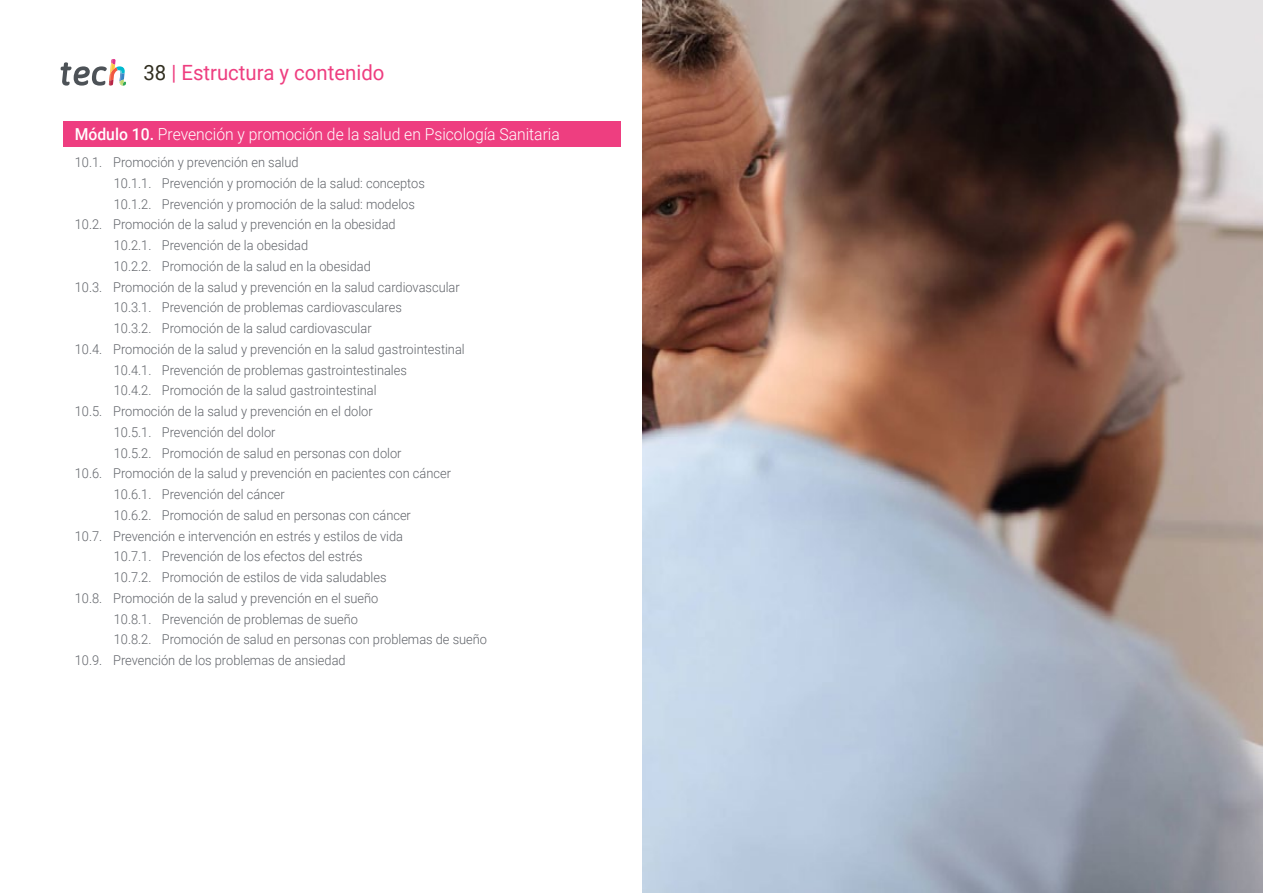
<style>
.page{position:relative;width:1263px;height:893px;background:#fff}
.page>*{position:absolute;margin:0;border:0;box-sizing:border-box;transform-origin:0 0}
.t1{font:21px "Roboto";color:#ee3e80}
.t2{font:300 16.5px "Roboto";color:#fff;scale:.95 1}
.t3{font:300 13.5px "Roboto";color:#61646a;scale:.95 1}
.s1{color:#312e20}
.s2{font-weight:500}
</style>
<div class="page">
<svg style="left:61px;top:59px;width:65px;height:27px"></svg>
<div style="left:64px;top:121px;width:557px;height:25px;background:#ee3e80"></div>
<img style="left:642px;top:0;width:621px;height:893px">
<h1 class="t1" style="left:144px;top:57px;width:242px"><span class="s1">38</span> | Estructura y contenido</h1>
<p class="t2" style="left:75px;top:123px;width:512px"><span class="s2">Módulo 10.</span> Prevención y promoción de la salud en Psicología Sanitaria</p>
<p class="t3" style="left:75px;top:153px;width:237px">10.1. Promoción y prevención en salud</p>
<p class="t3" style="left:114px;top:174px;width:329px">10.1.1. Prevención y promoción de la salud: conceptos</p>
<p class="t3" style="left:114px;top:194px;width:318px">10.1.2. Prevención y promoción de la salud: modelos</p>
<p class="t3" style="left:75px;top:215px;width:339px">10.2. Promoción de la salud y prevención en la obesidad</p>
<p class="t3" style="left:114px;top:236px;width:206px">10.2.1. Prevención de la obesidad</p>
<p class="t3" style="left:114px;top:257px;width:272px">10.2.2. Promoción de la salud en la obesidad</p>
<p class="t3" style="left:75px;top:277px;width:407px">10.3. Promoción de la salud y prevención en la salud cardiovascular</p>
<p class="t3" style="left:114px;top:298px;width:305px">10.3.1. Prevención de problemas cardiovasculares</p>
<p class="t3" style="left:114px;top:319px;width:273px">10.3.2. Promoción de la salud cardiovascular</p>
<p class="t3" style="left:75px;top:340px;width:412px">10.4. Promoción de la salud y prevención en la salud gastrointestinal</p>
<p class="t3" style="left:114px;top:360px;width:310px">10.4.1. Prevención de problemas gastrointestinales</p>
<p class="t3" style="left:114px;top:381px;width:278px">10.4.2. Promoción de la salud gastrointestinal</p>
<p class="t3" style="left:75px;top:402px;width:315px">10.5. Promoción de la salud y prevención en el dolor</p>
<p class="t3" style="left:114px;top:423px;width:172px">10.5.1. Prevención del dolor</p>
<p class="t3" style="left:114px;top:443px;width:304px">10.5.2. Promoción de salud en personas con dolor</p>
<p class="t3" style="left:75px;top:464px;width:397px">10.6. Promoción de la salud y prevención en pacientes con cáncer</p>
<p class="t3" style="left:114px;top:485px;width:182px">10.6.1. Prevención del cáncer</p>
<p class="t3" style="left:114px;top:506px;width:314px">10.6.2. Promoción de salud en personas con cáncer</p>
<p class="t3" style="left:75px;top:526px;width:347px">10.7. Prevención e intervención en estrés y estilos de vida</p>
<p class="t3" style="left:114px;top:547px;width:263px">10.7.1. Prevención de los efectos del estrés</p>
<p class="t3" style="left:114px;top:568px;width:289px">10.7.2. Promoción de estilos de vida saludables</p>
<p class="t3" style="left:75px;top:589px;width:321px">10.8. Promoción de la salud y prevención en el sueño</p>
<p class="t3" style="left:114px;top:609px;width:259px">10.8.1. Prevención de problemas de sueño</p>
<p class="t3" style="left:114px;top:630px;width:394px">10.8.2. Promoción de salud en personas con problemas de sueño</p>
<p class="t3" style="left:75px;top:651px;width:287px">10.9. Prevención de los problemas de ansiedad</p>
</div>
